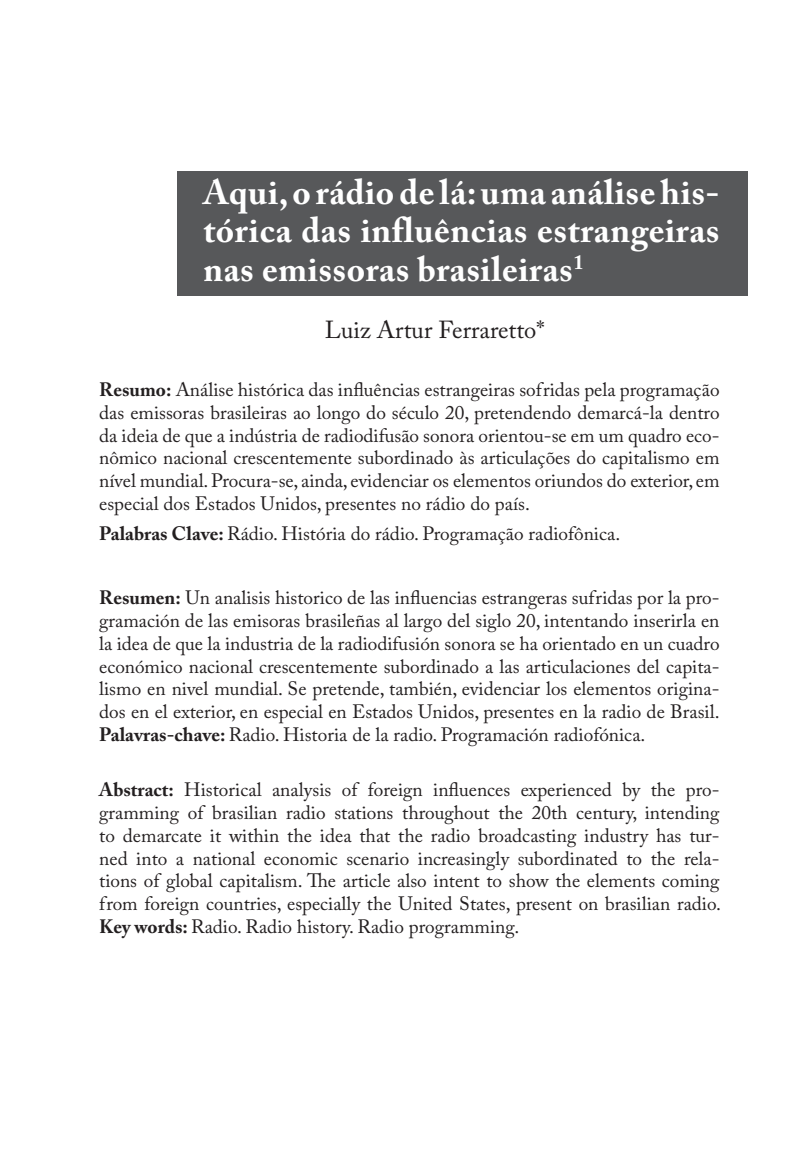
<style>
.page{position:relative;width:794px;height:1171px;background:#fff}
.page>*{position:absolute;margin:0;border:0;box-sizing:border-box;transform-origin:0 0}
.t1{font:700 35px/38.5px "Adobe Caslon Pro";letter-spacing:.015em;color:#fff;text-align:justify}
._4_-_TEXTO{font:24.5px "Adobe Caslon Pro";color:#231f20}
.Corpo_de_texto{font:19.25px/22.8px "Adobe Caslon Pro";color:#231f20;text-align:justify}
.s1{font-weight:700}
</style>
<div class="page">
<div style="left:177px;top:172px;width:570px;height:124px;background:#57585a"></div>
<p class="t1" style="left:203px;top:173px;width:517px">Aqui, o rádio de lá: uma análise his&shy;tórica das influências estrangeiras nas emissoras brasileiras<sup>1</sup></p>
<p class="_4_-_TEXTO" style="left:325px;top:315px;width:221px">Luiz Artur Ferraretto*</p>
<p class="Corpo_de_texto" style="left:99px;top:378px;width:622px"><span class="s1">Resumo:</span> Análise histórica das influências estrangeiras sofridas pela programação das emissoras brasileiras ao longo do século 20, pretendendo demarcá-la dentro da ideia de que a indústria de radiodifusão sonora orientou-se em um quadro eco&shy;nômico nacional crescentemente subordinado às articulações do capitalismo em nível mundial. Procura-se, ainda, evidenciar os elementos oriundos do exterior, em especial dos Estados Unidos, presentes no rádio do país.</p>
<p class="Corpo_de_texto" style="left:99px;top:522px;width:522px"><span class="s1">Palabras Clave:</span> Rádio. História do rádio. Programação radiofônica.</p>
<p class="Corpo_de_texto" style="left:99px;top:586px;width:622px"><span class="s1">Resumen:</span> Un analisis historico de las influencias estrangeras sufridas por la pro&shy;gramación de las emisoras brasileñas al largo del siglo 20, intentando inserirla en la idea de que la industria de la radiodifusión sonora se ha orientado en un cuadro económico nacional crescentemente subordinado a las articulaciones del capita&shy;lismo en nivel mundial. Se pretende, también, evidenciar los elementos origina&shy;dos en el exterior, en especial en Estados Unidos, presentes en la radio de Brasil.<br><span class="s1">Palavras-chave:</span> Radio. Historia de la radio. Programación radiofónica.</p>
<p class="Corpo_de_texto" style="left:99px;top:778px;width:623px"><span class="s1">Abstract:</span> Historical analysis of foreign influences experienced by the pro&shy;gramming of brasilian radio stations throughout the 20th century, intending to demarcate it within the idea that the radio broadcasting industry has tur&shy;ned into a national economic scenario increasingly subordinated to the rela&shy;tions of global capitalism. The article also intent to show the elements coming from foreign countries, especially the United States, present on brasilian radio.<br><span class="s1">Key words:</span> Radio. Radio history. Radio programming.</p>
</div>
